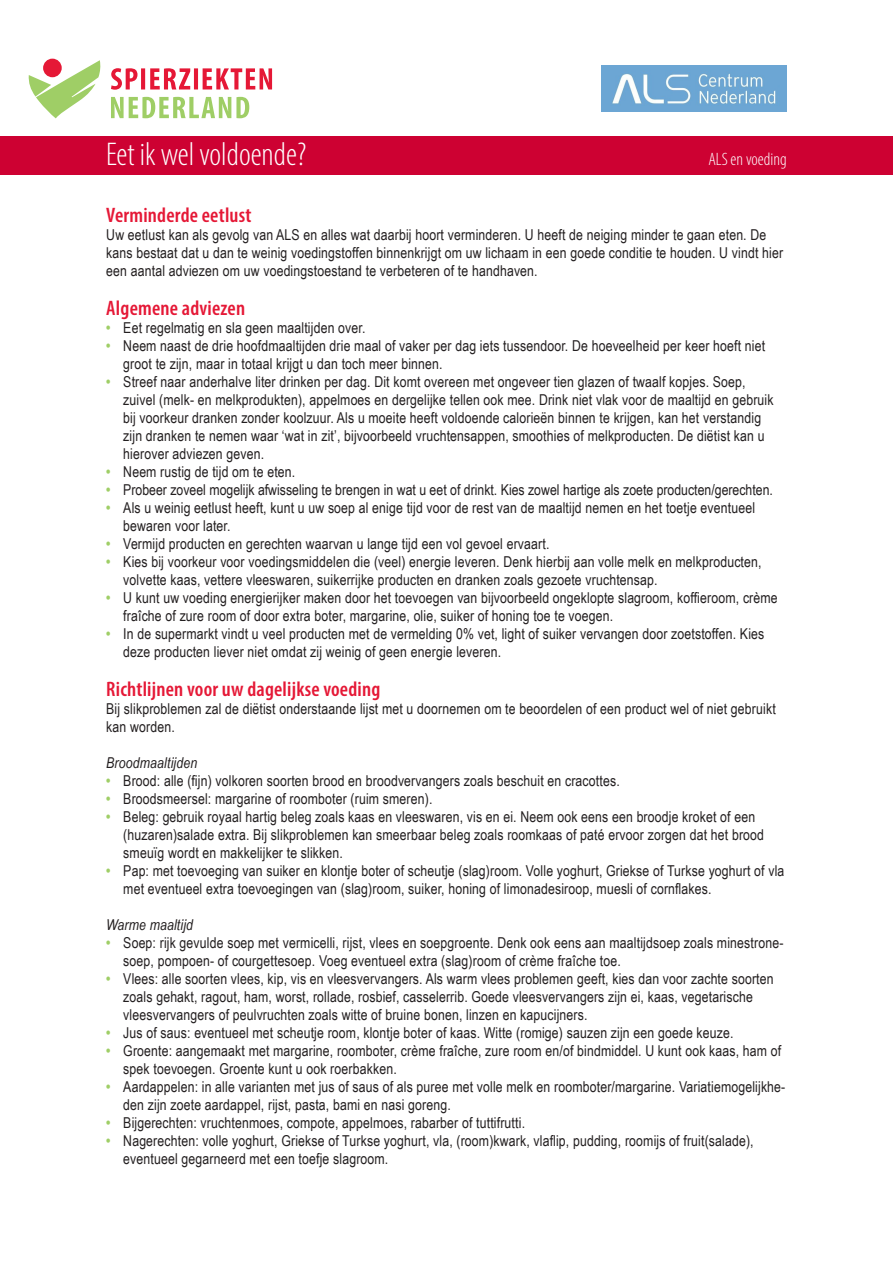
<style>
.page{position:relative;width:893px;height:1263px;background:#fff}
.page>*{position:absolute;margin:0;border:0;box-sizing:border-box;transform-origin:0 0}
.t1{font:300 condensed 33px "Myriad Pro";color:#fff}
.t2{font:600 condensed 21px "Myriad Pro";letter-spacing:.01em;color:#e51836}
.t3{font:300 condensed 18px "Myriad Pro";color:#fff}
.t4{font:15px/18px "Arial Narrow";letter-spacing:.01em;color:#231f20}
.t5{font:italic 15px "Arial Narrow";letter-spacing:.01em;color:#231f20}
.t6{font:6.75px "Helvetica";color:#000}
.s1{font-weight:700;color:#9fce66}
</style>
<div class="page">
<div style="left:0;top:136px;width:893px;height:38px;background:#cd0132"></div>
<svg style="left:111px;top:97px;width:138px;height:21px"></svg>
<svg style="left:111px;top:68px;width:161px;height:22px"></svg>
<svg style="left:28px;top:60px;width:73px;height:58px"></svg>
<img style="left:602px;top:66px;width:185px;height:45px">
<h1 class="t1" style="left:106px;top:135px;width:202px">Eet ik wel voldoende?</h1>
<p class="t3" style="left:708px;top:148px;width:80px">ALS en voeding</p>
<h2 class="t2" style="left:106px;top:202px;width:147px">Verminderde eetlust</h2>
<p class="t4" style="left:106px;top:225px;width:678px">Uw eetlust kan als gevolg van ALS en alles wat daarbij hoort verminderen. U heeft de neiging minder te gaan eten. De kans bestaat dat u dan te weinig voedingstoffen binnenkrijgt om uw lichaam in een goede conditie te houden. U vindt hier een aantal adviezen om uw voedingstoestand te verbeteren of te handhaven.</p>
<h2 class="t2" style="left:106px;top:295px;width:140px">Algemene adviezen</h2>
<p class="t4" style="left:106px;top:318px;width:261px"><span class="s1">•</span> Eet regelmatig en sla geen maaltijden over.</p>
<p class="t4" style="left:123px;top:336px;width:643px;text-indent:-17px"><span class="s1">•</span> Neem naast de drie hoofdmaaltijden drie maal of vaker per dag iets tussendoor. De hoeveelheid per keer hoeft niet groot te zijn, maar in totaal krijgt u dan toch meer binnen.</p>
<p class="t4" style="left:123px;top:372px;width:652px;text-indent:-17px"><span class="s1">•</span> Streef naar anderhalve liter drinken per dag. Dit komt overeen met ongeveer tien glazen of twaalf kopjes. Soep, zuivel (melk- en melkprodukten), appelmoes en dergelijke tellen ook mee. Drink niet vlak voor de maaltijd en gebruik bij voorkeur dranken zonder koolzuur. Als u moeite heeft voldoende calorieën binnen te krijgen, kan het verstandig zijn dranken te nemen waar ‘wat in zit’, bijvoorbeeld vruchtensappen, smoothies of melkproducten. De diëtist kan u hierover adviezen geven.</p>
<p class="t4" style="left:106px;top:462px;width:191px"><span class="s1">•</span> Neem rustig de tijd om te eten.</p>
<p class="t4" style="left:106px;top:480px;width:668px"><span class="s1">•</span> Probeer zoveel mogelijk afwisseling te brengen in wat u eet of drinkt. Kies zowel hartige als zoete producten/gerechten.</p>
<p class="t4" style="left:123px;top:498px;width:633px;text-indent:-17px"><span class="s1">•</span> Als u weinig eetlust heeft, kunt u uw soep al enige tijd voor de rest van de maaltijd nemen en het toetje eventueel bewaren voor later.</p>
<p class="t4" style="left:106px;top:534px;width:445px"><span class="s1">•</span> Vermijd producten en gerechten waarvan u lange tijd een vol gevoel ervaart.</p>
<p class="t4" style="left:123px;top:552px;width:640px;text-indent:-17px"><span class="s1">•</span> Kies bij voorkeur voor voedingsmiddelen die (veel) energie leveren. Denk hierbij aan volle melk en melkproducten, volvette kaas, vettere vleeswaren, suikerrijke producten en dranken zoals gezoete vruchtensap.</p>
<p class="t4" style="left:123px;top:588px;width:656px;text-indent:-17px"><span class="s1">•</span> U kunt uw voeding energierijker maken door het toevoegen van bijvoorbeeld ongeklopte slagroom, koffieroom, crème fraîche of zure room of door extra boter, margarine, olie, suiker of honing toe te voegen.</p>
<p class="t4" style="left:123px;top:624px;width:642px;text-indent:-17px"><span class="s1">•</span> In de supermarkt vindt u veel producten met de vermelding 0% vet, light of suiker vervangen door zoetstoffen. Kies deze producten liever niet omdat zij weinig of geen energie leveren.</p>
<h2 class="t2" style="left:106px;top:676px;width:276px">Richtlijnen voor uw dagelijkse voeding</h2>
<p class="t4" style="left:106px;top:699px;width:671px">Bij slikproblemen zal de diëtist onderstaande lijst met u doornemen om te beoordelen of een product wel of niet gebruikt kan worden.</p>
<p class="t5" style="left:106px;top:752px;width:92px">Broodmaaltijden</p>
<p class="t4" style="left:106px;top:771px;width:515px"><span class="s1">•</span> Brood: alle (fijn) volkoren soorten brood en broodvervangers zoals beschuit en cracottes.</p>
<p class="t4" style="left:106px;top:789px;width:328px"><span class="s1">•</span> Broodsmeersel: margarine of roomboter (ruim smeren).</p>
<p class="t4" style="left:123px;top:807px;width:642px;text-indent:-17px"><span class="s1">•</span> Beleg: gebruik royaal hartig beleg zoals kaas en vleeswaren, vis en ei. Neem ook eens een broodje kroket of een (huzaren)salade extra. Bij slikproblemen kan smeerbaar beleg zoals roomkaas of paté ervoor zorgen dat het brood smeuïg wordt en makkelijker te slikken.</p>
<p class="t4" style="left:123px;top:861px;width:663px;text-indent:-17px"><span class="s1">•</span> Pap: met toevoeging van suiker en klontje boter of scheutje (slag)room. Volle yoghurt, Griekse of Turkse yoghurt of vla met eventueel extra toevoegingen van (slag)room, suiker, honing of limonadesiroop, muesli of cornflakes.</p>
<p class="t5" style="left:106px;top:914px;width:88px">Warme maaltijd</p>
<p class="t4" style="left:123px;top:933px;width:662px;text-indent:-17px"><span class="s1">•</span> Soep: rijk gevulde soep met vermicelli, rijst, vlees en soepgroente. Denk ook eens aan maaltijdsoep zoals minestrone&shy;soep, pompoen- of courgettesoep. Voeg eventueel extra (slag)room of crème fraîche toe.</p>
<p class="t4" style="left:123px;top:969px;width:652px;text-indent:-17px"><span class="s1">•</span> Vlees: alle soorten vlees, kip, vis en vleesvervangers. Als warm vlees problemen geeft, kies dan voor zachte soorten zoals gehakt, ragout, ham, worst, rollade, rosbief, casselerrib. Goede vleesvervangers zijn ei, kaas, vegetarische vleesvervangers of peulvruchten zoals witte of bruine bonen, linzen en kapucijners.</p>
<p class="t4" style="left:106px;top:1023px;width:629px"><span class="s1">•</span> Jus of saus: eventueel met scheutje room, klontje boter of kaas. Witte (romige) sauzen zijn een goede keuze.</p>
<p class="t4" style="left:123px;top:1041px;width:659px;text-indent:-17px"><span class="s1">•</span> Groente: aangemaakt met margarine, roomboter, crème fraîche, zure room en/of bindmiddel. U kunt ook kaas, ham of spek toevoegen. Groente kunt u ook roerbakken.</p>
<p class="t4" style="left:123px;top:1077px;width:664px;text-indent:-17px"><span class="s1">•</span> Aardappelen: in alle varianten met jus of saus of als puree met volle melk en roomboter/margarine. Variatiemogelijkhe&shy;den zijn zoete aardappel, rijst, pasta, bami en nasi goreng.</p>
<p class="t4" style="left:106px;top:1113px;width:420px"><span class="s1">•</span> Bijgerechten: vruchtenmoes, compote, appelmoes, rabarber of tuttifrutti.</p>
<p class="t4" style="left:123px;top:1131px;width:632px;text-indent:-17px"><span class="s1">•</span> Nagerechten: volle yoghurt, Griekse of Turkse yoghurt, vla, (room)kwark, vlaflip, pudding, roomijs of fruit(salade), eventueel gegarneerd met een toefje slagroom.</p>
<p class="t6" style="left:336px;top:974px;width:51px">06-04-12 11:02</p>
</div>
